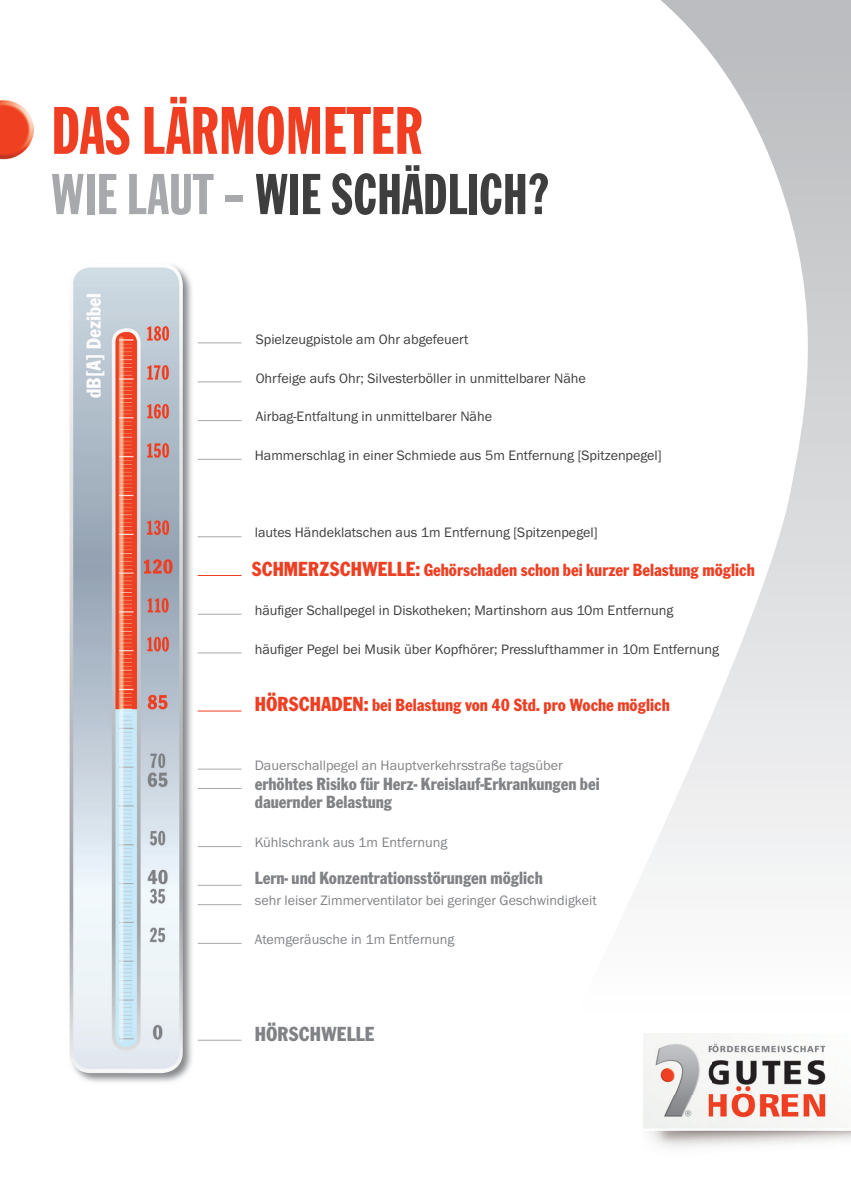
<style>
.page{position:relative;width:851px;height:1202px;background:#fff}
.page>*{position:absolute;margin:0;border:0;box-sizing:border-box;transform-origin:0 0}
.t1{font:extra-condensed 70.4px "Franklin Gothic T";color:#ef3e22}
.t2{font:extra-condensed 60.2px "Franklin Gothic T";color:#3e3e3f}
.t3{font:condensed 21.2px "Franklin Gothic T";color:#808285}
.t4{font:condensed 18.4px "Franklin Gothic T";color:#ef3e22}
.t5{font:condensed 18.4px/18.4px "Franklin Gothic T";color:#808285}
.t6{font:14.2px "Franklin Gothic Itc T";color:#3e3e3f}
.t7{font:14.2px "Franklin Gothic Itc T";color:#808285}
.s1{color:#a8a9ad}
.s2{font-size:21.2px}
</style>
<div class="page">
<img style="left:69px;top:264px;width:123px;height:818px">
<svg style="left:635px;top:0;width:215px;height:1034px"></svg>
<img style="left:0;top:100px;width:33px;height:60px">
<hr style="left:198px;top:1040px;width:43px;height:1px;background:#a8a9ad">
<hr style="left:198px;top:885px;width:43px;height:1px;background:#a8a9ad">
<hr style="left:198px;top:846px;width:43px;height:1px;background:#a8a9ad">
<hr style="left:198px;top:769px;width:43px;height:1px;background:#a8a9ad">
<hr style="left:198px;top:943px;width:43px;height:1px;background:#a8a9ad">
<hr style="left:198px;top:904px;width:43px;height:1px;background:#a8a9ad">
<hr style="left:198px;top:788px;width:43px;height:1px;background:#a8a9ad">
<hr style="left:198px;top:710px;width:43px;height:1px;background:#ef3e22">
<hr style="left:198px;top:652px;width:43px;height:1px;background:#a8a9ad">
<hr style="left:198px;top:614px;width:43px;height:1px;background:#a8a9ad">
<hr style="left:198px;top:575px;width:43px;height:1px;background:#ef3e22">
<hr style="left:198px;top:536px;width:43px;height:1px;background:#a8a9ad">
<hr style="left:198px;top:459px;width:43px;height:1px;background:#a8a9ad">
<hr style="left:198px;top:420px;width:43px;height:1px;background:#a8a9ad">
<hr style="left:198px;top:381px;width:43px;height:1px;background:#a8a9ad">
<hr style="left:198px;top:342px;width:43px;height:1px;background:#a8a9ad">
<img style="left:643px;top:1034px;width:207px;height:114px">
<h1 class="t1" style="left:51px;top:89px;width:373px">DAS LÄRMOMETER</h1>
<h2 class="t2" style="left:51px;top:159px;width:499px"><span class="s1">WIE LAUT –</span> WIE SCHÄDLICH?</h2>
<p class="t6" style="left:256px;top:331px;width:214px">Spielzeugpistole am Ohr abgefeuert</p>
<p class="t6" style="left:256px;top:370px;width:331px">Ohrfeige aufs Ohr; Silvesterböller in unmittelbarer Nähe</p>
<p class="t6" style="left:256px;top:408px;width:238px">Airbag-Entfaltung in unmittelbarer Nähe</p>
<p class="t6" style="left:255px;top:447px;width:408px">Hammerschlag in einer Schmiede aus 5m Entfernung [Spitzenpegel]</p>
<p class="t6" style="left:255px;top:524px;width:344px">lautes Händeklatschen aus 1m Entfernung [Spitzenpegel]</p>
<p class="t4" style="left:251px;top:559px;width:504px"><span class="s2">SCHMERZSCHWELLE:</span> Gehörschaden schon bei kurzer Belastung möglich</p>
<p class="t6" style="left:255px;top:602px;width:420px">häufiger Schallpegel in Diskotheken; Martinshorn aus 10m Entfernung</p>
<p class="t6" style="left:255px;top:641px;width:465px">häufiger Pegel bei Musik über Kopfhörer; Presslufthammer in 10m Entfernung</p>
<p class="t4" style="left:255px;top:694px;width:416px"><span class="s2">HÖRSCHADEN:</span> bei Belastung von 40 Std. pro Woche möglich</p>
<p class="t7" style="left:255px;top:757px;width:309px">Dauerschallpegel an Hauptverkehrsstraße tagsüber</p>
<p class="t5" style="left:255px;top:774px;width:346px">erhöhtes Risiko für Herz- Kreislauf-Erkrankungen bei dauernder Belastung</p>
<p class="t7" style="left:255px;top:834px;width:194px">Kühlschrank aus 1m Entfernung</p>
<p class="t5" style="left:255px;top:868px;width:289px">Lern- und Konzentrationsstörungen möglich</p>
<p class="t7" style="left:255px;top:892px;width:343px">sehr leiser Zimmerventilator bei geringer Geschwindigkeit</p>
<p class="t7" style="left:255px;top:931px;width:201px">Atemgeräusche in 1m Entfernung</p>
<h3 class="t3" style="left:255px;top:1021px;width:121px">HÖRSCHWELLE</h3>
</div>
